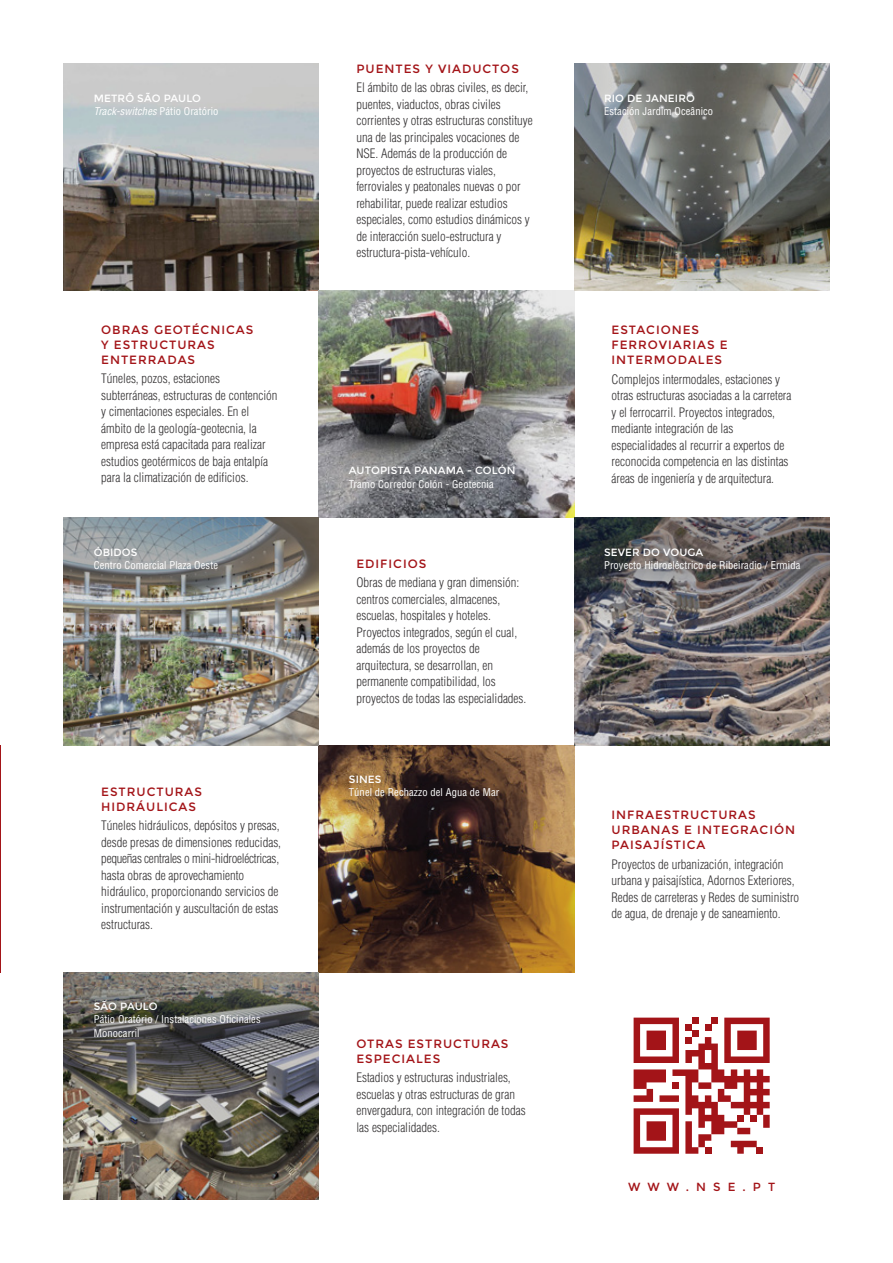
<style>
.page{position:relative;width:893px;height:1263px;background:#fff}
.page>*{position:absolute;margin:0;border:0;box-sizing:border-box;transform-origin:0 0}
.t1{font:300 condensed 12.75px/16.5px "Helvetica";color:#333132}
.t2{font:12px/15px "Montserrat";letter-spacing:.08em;color:#a31418}
.t3{font:11.85px "Montserrat";letter-spacing:.6em;color:#a31418}
.t4{font:condensed 10.5px/13.5px "Helvetica";letter-spacing:.01em;color:#fff}
.t5{font:10.5px "Montserrat";letter-spacing:.01em;color:#fff}
.t6{font:italic condensed 10.5px "Helvetica";letter-spacing:.01em;color:#fff}
.s1{font-style:normal}
</style>
<div class="page">
<svg style="left:64px;top:64px;width:255px;height:227px;background:#85837f"></svg>
<img style="left:319px;top:291px;width:255px;height:227px">
<img style="left:319px;top:745px;width:255px;height:227px">
<img style="left:574px;top:518px;width:255px;height:227px">
<img style="left:64px;top:972px;width:255px;height:227px">
<img style="left:64px;top:518px;width:255px;height:227px">
<img style="left:574px;top:64px;width:255px;height:227px">
<svg style="left:634px;top:1017px;width:136px;height:137px"></svg>
<div style="left:750px;top:1115px;width:7px;height:6px;background:#a31418"></div>
<div style="left:705px;top:1147px;width:6px;height:7px;background:#a31418"></div>
<div style="left:672px;top:1082px;width:7px;height:7px;background:#a31418"></div>
<p class="t5" style="left:94px;top:92px;width:109px">METRÔ SÃO PAULO</p>
<p class="t6" style="left:94px;top:105px;width:126px">Track-switches <span class="s1">Pátio Oratório</span></p>
<p class="t2" style="left:101px;top:322px;width:154px">OBRAS GEOTÉCNICAS<br>Y ESTRUCTURAS<br>ENTERRADAS</p>
<p class="t1" style="left:101px;top:370px;width:178px">Túneles, pozos, estaciones subterráneas, estructuras de contención y cimentaciones especiales. En el ámbito de la geología-geotecnia, la empresa está capacitada para realizar estudios geotérmicos de baja entalpía para la climatización de edificios.</p>
<p class="t5" style="left:94px;top:546px;width:45px">ÓBIDOS</p>
<p class="t4" style="left:94px;top:558px;width:126px">Centro Comercial Plaza Oeste</p>
<p class="t2" style="left:101px;top:784px;width:102px">ESTRUCTURAS<br>HIDRÁULICAS</p>
<p class="t1" style="left:101px;top:817px;width:181px">Túneles hidráulicos, depósitos y presas, desde presas de dimensiones reducidas, pequeñas centrales o mini-hidroeléctricas, hasta obras de aprovechamiento hidráulico, proporcionando servicios de instrumentación y auscultación de estas estructuras.</p>
<p class="t5" style="left:94px;top:1000px;width:65px">SÃO PAULO</p>
<p class="t4" style="left:94px;top:1013px;width:168px">Pátio Oratório / Instalaciones Oficinales<br>Monocarril</p>
<p class="t2" style="left:356px;top:61px;width:164px">PUENTES Y VIADUCTOS</p>
<p class="t1" style="left:356px;top:79px;width:178px">El ámbito de las obras civiles, es decir, puentes, viaductos, obras civiles corrientes y otras estructuras constituye una de las principales vocaciones de NSE. Además de la producción de proyectos de estructuras viales, ferroviales y peatonales nuevas o por rehabilitar, puede realizar estudios especiales, como estudios dinámicos y de interacción suelo-estructura y estructura-pista-vehículo.</p>
<p class="t5" style="left:349px;top:464px;width:168px">AUTOPISTA PANAMA - COLÓN</p>
<p class="t4" style="left:349px;top:477px;width:146px">Tramo Corredor Colón - Geotecnia</p>
<p class="t2" style="left:356px;top:556px;width:71px">EDIFICIOS</p>
<p class="t1" style="left:356px;top:574px;width:171px">Obras de mediana y gran dimensión: centros comerciales, almacenes, escuelas, hospitales y hoteles.<br>Proyectos integrados, según el cual, además de los proyectos de arquitectura, se desarrollan, en permanente compatibilidad, los proyectos de todas las especialidades.</p>
<p class="t5" style="left:349px;top:773px;width:34px">SINES</p>
<p class="t4" style="left:349px;top:785px;width:152px">Túnel de Rechazzo del Agua de Mar</p>
<p class="t2" style="left:356px;top:1036px;width:154px">OTRAS ESTRUCTURAS<br>ESPECIALES</p>
<p class="t1" style="left:356px;top:1069px;width:171px">Estadios y estructuras industriales, escuelas y otras estructuras de gran envergadura, con integración de todas las especialidades.</p>
<p class="t5" style="left:604px;top:92px;width:92px">RIO DE JANEIRO</p>
<p class="t4" style="left:604px;top:104px;width:111px">Estación Jardim Oceânico</p>
<p class="t2" style="left:611px;top:322px;width:118px">ESTACIONES<br>FERROVIARIAS E<br>INTERMODALES</p>
<p class="t1" style="left:611px;top:371px;width:181px">Complejos intermodales, estaciones y otras estructuras asociadas a la carretera y el ferrocarril. Proyectos integrados, mediante integración de las especialidades al recurrir a expertos de reconocida competencia en las distintas áreas de ingeniería y de arquitectura.</p>
<p class="t5" style="left:604px;top:546px;width:101px">SEVER DO VOUGA</p>
<p class="t4" style="left:604px;top:558px;width:198px">Proyecto Hidroeléctrico de Ribeiradio / Ermida</p>
<p class="t2" style="left:611px;top:808px;width:185px">INFRAESTRUCTURAS<br>URBANAS E INTEGRACIÓN<br>PAISAJÍSTICA</p>
<p class="t1" style="left:611px;top:856px;width:189px">Proyectos de urbanización, integración urbana y paisajística, Adornos Exteriores, Redes de carreteras y Redes de suministro de agua, de drenaje y de saneamiento.</p>
<p class="t3" style="left:628px;top:1180px;width:149px">WWW.NSE.PT</p>
</div>
